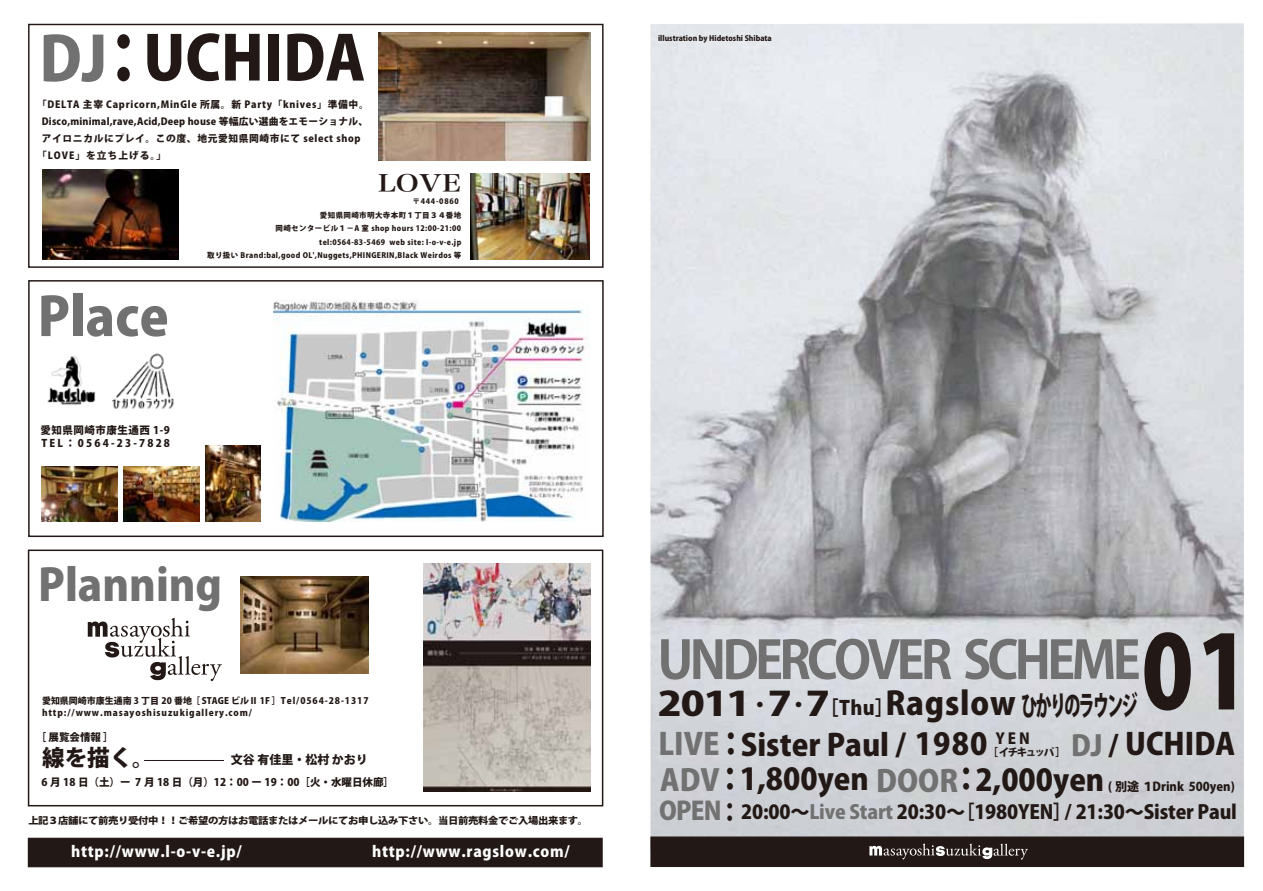
<style>
.page{position:relative;width:1263px;height:891px;background:#fff}
.page>*{position:absolute;margin:0;border:0;box-sizing:border-box;transform-origin:0 0}
.t1{font:800 100.05px "Koz Go Pro";color:#221815;scale:.9 1}
.t2{font:800 60.3px "Koz Go Pro";color:#221815}
.t3{font:800 52.5px "Koz Go Pro";color:#727171}
.t4{font:700 51.6px "Koz Go Pro";letter-spacing:-.075em;color:#727171}
.t5{font:800 43.5px "Koz Go Pro";color:#727171}
.t6{font:800 33.3px "Koz Go Pro";color:#221815;scale:1.25 1}
.t7{font:800 29.85px "Koz Go Pro";color:#221815}
.t8{font:800 29.7px "Koz Go Pro";color:#221815}
.t9{font:800 27.75px "Koz Go Pro";letter-spacing:-.1em;color:#221815;scale:.57 1}
.t10{font:23.25px "Hira Min Pro N W6";color:#221815;scale:1.25 1}
.t11{font:800 22.5px "Koz Go Pro";color:#221815}
.t12{font:800 19.2px "Koz Go Pro";letter-spacing:-.01em;color:#221815}
.t13{font:800 15px "Koz Go Pro";letter-spacing:.05em;color:#fff}
.t14{font:800 15px "Koz Go Pro";color:#221815}
.t15{font:800 12.15px "Koz Go Pro";color:#221815}
.t16{font:800 12px "Koz Go Pro";color:#221815}
.t17{font:800 10.5px "Koz Go Pro";color:#221815}
.t18{font:800 10.5px/13.5px "Koz Go Pro";letter-spacing:.13em;color:#221815}
.t19{font:800 9.75px "Koz Go Pro";letter-spacing:.065em;color:#221815}
.t20{font:800 9.75px "Koz Go Pro";letter-spacing:.02em;color:#221815}
.t21{font:800 9.75px "Koz Go Pro";letter-spacing:.1em;color:#221815}
.t22{font:800 9.6px "Koz Go Pro";letter-spacing:-.035em;color:#221815;scale:1.08 1}
.t23{font:800 9px/12px "Koz Go Pro";letter-spacing:.1em;color:#221815}
.t24{font:800 7.5px "Koz Go Pro";letter-spacing:.05em;color:#221815}
.t25{font:800 7.5px "Koz Go Pro";color:#221815}
.s1{color:#727171}
.s2{font-size:69.15px}
.s3{font-size:19.65px}
.s4{font-size:19.5px}
.s5{font-size:31.8px}
.s6{font-size:32.85px}
.s7{font-size:28.2px;color:#727171}
.s8{font-size:28.2px}
.s9{font-size:29.55px;color:#727171}
.s10{font-size:32.4px}
.s11{font-size:32.55px}
.s12{font-size:25.05px;color:#727171}
.s13{font-size:26.25px}
</style>
<div class="page">
<div style="left:28px;top:24px;width:576px;height:244px;background:#fff;border:1px solid #221815"></div>
<div style="left:28px;top:280px;width:576px;height:256px;background:#fff;border:2px solid #221815"></div>
<div style="left:28px;top:549px;width:575px;height:257px;background:#fff;border:2px solid #221815"></div>
<img style="left:378px;top:33px;width:213px;height:127px">
<img style="left:471px;top:174px;width:119px;height:85px">
<img style="left:43px;top:170px;width:136px;height:89px">
<img style="left:47px;top:356px;width:49px;height:49px">
<img style="left:113px;top:353px;width:60px;height:56px">
<img style="left:650px;top:23px;width:594px;height:813px">
<img style="left:41px;top:466px;width:77px;height:55px">
<img style="left:123px;top:466px;width:77px;height:55px">
<img style="left:205px;top:445px;width:56px;height:76px">
<img style="left:273px;top:300px;width:316px;height:220px">
<svg style="left:88px;top:617px;width:134px;height:63px"></svg>
<img style="left:241px;top:576px;width:127px;height:97px">
<img style="left:424px;top:563px;width:166px;height:228px">
<hr style="left:144px;top:759px;width:80px;height:1px;background:#221815">
<div style="left:28px;top:837px;width:575px;height:29px;background:#221815;border:1px solid #221815"></div>
<div style="left:650px;top:836px;width:594px;height:30px;background:#221815;border:1px solid #221815"></div>
<svg style="left:869px;top:843px;width:159px;height:16px"></svg>
<h2 class="t2" style="left:39px;top:19px;width:328px"><span class="s1">DJ</span><span class="s2">：</span>UCHIDA</h2>
<h3 class="t19" style="left:37px;top:98px;width:333px">「DELTA 主宰 Capricorn,MinGle 所属。新 Party「knives」準備中。</h3>
<h3 class="t20" style="left:42px;top:115px;width:328px">Disco,minimal,rave,Acid,Deep house 等幅広い選曲をエモーショナル、</h3>
<h3 class="t19" style="left:42px;top:132px;width:320px">アイロニカルにプレイ。この度、地元愛知県岡崎市にて select shop</h3>
<h3 class="t21" style="left:37px;top:149px;width:131px">「LOVE」を立ち上げる。」</h3>
<h3 class="t10" style="left:378px;top:162px;width:68px">LOVE</h3>
<h3 class="t3" style="left:38px;top:282px;width:133px">Place</h3>
<h3 class="t18" style="left:40px;top:423px;width:131px">愛知県岡崎市康生通西 1-9<br>TEL：0564-23-7828</h3>
<p class="t24" style="left:412px;top:196px;width:48px">〒444-0860</p>
<p class="t24" style="left:320px;top:210px;width:143px">愛知県岡崎市明大寺本町１丁目３４番地</p>
<p class="t24" style="left:276px;top:223px;width:187px">岡崎センタービル１－A 室 shop hours 12:00-21:00</p>
<p class="t24" style="left:319px;top:237px;width:144px">tel:0564-83-5469 web site: l-o-v-e.jp</p>
<p class="t24" style="left:207px;top:250px;width:256px">取り扱い Brand:bal,good OL',Nuggets,PHINGERIN,Black Weirdos 等</p>
<h3 class="t5" style="left:38px;top:556px;width:185px">Planning</h3>
<p class="t23" style="left:42px;top:694px;width:328px">愛知県岡崎市康生通南 3 丁目 20 番地 ［STAGE ビルⅡ 1F］Tel/0564-28-1317 http://www.masayoshisuzukigallery.com/</p>
<h3 class="t17" style="left:36px;top:729px;width:79px">［展覧会情報］</h3>
<h3 class="t11" style="left:42px;top:742px;width:114px">線を描く。</h3>
<h3 class="t16" style="left:231px;top:751px;width:139px">文谷 有佳里・松村 かおり</h3>
<h3 class="t17" style="left:41px;top:775px;width:354px">6 月 18 日（土）ー 7 月 18 日（月）12：00 ー 19：00［火・水曜日休廊］</h3>
<p class="t22" style="left:28px;top:813px;width:520px">上記３店舗にて前売り受付中！！ご希望の方はお電話またはメールにてお申し込み下さい。当日前売料金でご入場出来ます。</p>
<h3 class="t13" style="left:71px;top:841px;width:172px">http://www.l-o-v-e.jp/</h3>
<h3 class="t13" style="left:372px;top:841px;width:199px">http://www.ragslow.com/</h3>
<p class="t25" style="left:658px;top:33px;width:115px">illustration by Hidetoshi Shibata</p>
<h1 class="t1" style="left:1142px;top:607px;width:121px">01</h1>
<h3 class="t4" style="left:657px;top:626px;width:485px">UNDERCOVER SCHEME</h3>
<h3 class="t6" style="left:658px;top:681px;width:139px">2011 7 7</h3>
<h3 class="t9" style="left:750px;top:687px;width:681px"><span class="s3">・ ・</span><span class="s4">［Thu］</span><span class="s5">Ragslow</span> ひかりのラウンジ</h3>
<h3 class="t7" style="left:658px;top:724px;width:331px"><span class="s1">LIVE</span><span class="s6">：</span>Sister Paul / 1980</h3>
<h3 class="t7" style="left:1071px;top:724px;width:166px"><span class="s7">DJ</span> <span class="s8">/</span> UCHIDA</h3>
<h3 class="t14" style="left:996px;top:728px;width:35px">YEN</h3>
<h3 class="t17" style="left:988px;top:744px;width:80px">［ イチキュッパ ］</h3>
<h3 class="t8" style="left:660px;top:759px;width:446px"><span class="s9">ADV</span><span class="s10">：</span>1,800yen <span class="s1">DOOR</span><span class="s11">：</span>2,000yen</h3>
<h3 class="t15" style="left:1108px;top:778px;width:128px">( 別途１Drink 500yen)</h3>
<h3 class="t12" style="left:659px;top:798px;width:579px"><span class="s12">OPEN</span><span class="s13">：</span>20:00～<span class="s1">Live Start</span> 20:30～［1980YEN］/ 21:30～Sister Paul</h3>
</div>
